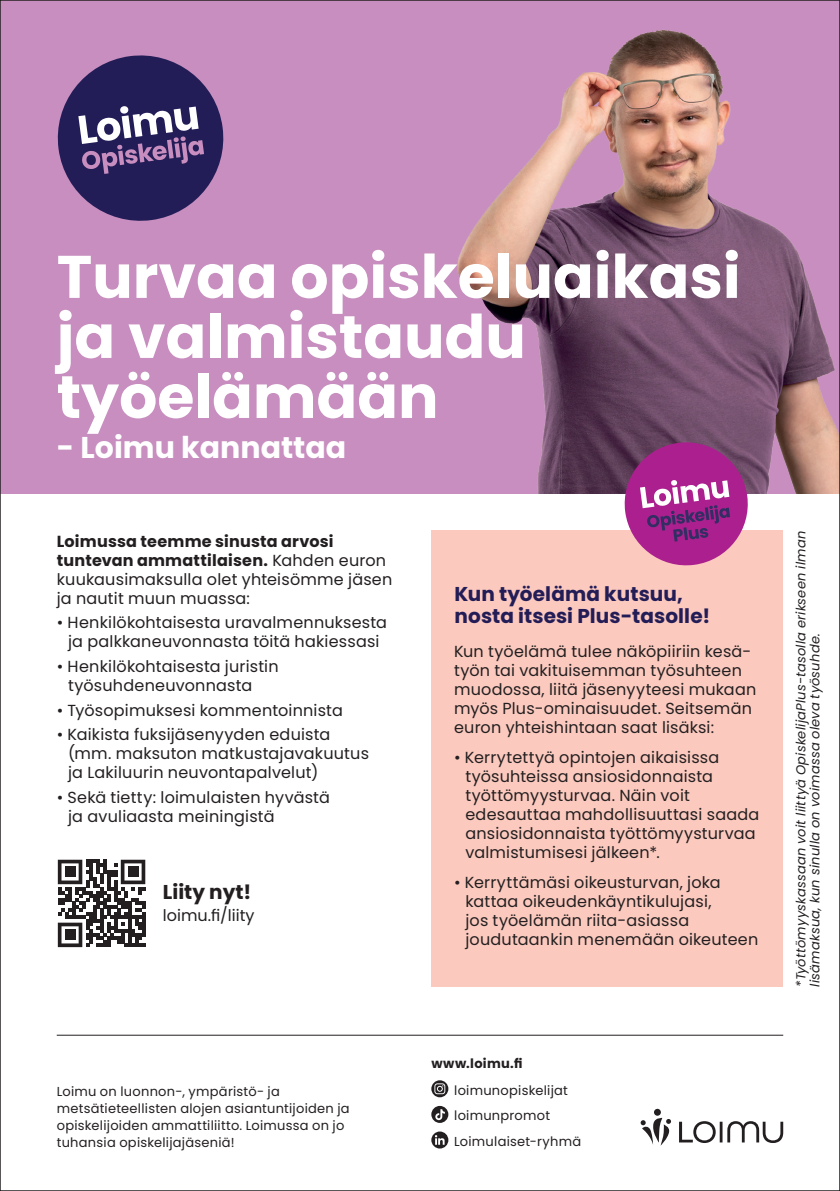
<style>
.page{position:relative;width:840px;height:1191px;background:#fff}
.page>*{position:absolute;margin:0;border:0;box-sizing:border-box;transform-origin:0 0}
.t1{font:700 60px/60px "Poppins";color:#fff}
.t2{font:700 30px "Poppins";color:#fff}
.t3{font:700 20px/22px "Poppins";letter-spacing:.005em;color:#231d57}
.t4{font:700 20px "Poppins";color:#231f20}
.t5{font:16px/19px "Poppins";letter-spacing:.015em;color:#231f20}
.t6{font:13px/17px "Poppins";letter-spacing:.02em;color:#231f20}
.t7{font:italic 13px/14px "Poppins";letter-spacing:.02em;color:#231f20}
.t8{font:700 13px "Poppins";letter-spacing:.02em;color:#231f20}
.s1{font-weight:700}
</style>
<div class="page">
<div style="left:0;top:0;width:839px;height:493px;background:#c78ebf"></div>
<hr style="left:57px;top:1034px;width:725px;height:1px;background:#231f20">
<svg style="left:57px;top:55px;width:167px;height:166px"></svg>
<svg style="left:679px;top:1121px;width:103px;height:22px"></svg>
<svg style="left:653px;top:1108px;width:7px;height:8px"></svg>
<svg style="left:640px;top:1117px;width:30px;height:28px"></svg>
<svg style="left:431px;top:1080px;width:17px;height:17px"></svg>
<svg style="left:434px;top:1083px;width:11px;height:11px"></svg>
<svg style="left:435px;top:1084px;width:9px;height:9px"></svg>
<svg style="left:436px;top:1085px;width:7px;height:6px"></svg>
<svg style="left:431px;top:1106px;width:17px;height:17px"></svg>
<svg style="left:435px;top:1109px;width:9px;height:11px"></svg>
<svg style="left:431px;top:1131px;width:17px;height:17px"></svg>
<svg style="left:434px;top:1135px;width:10px;height:9px"></svg>
<svg style="left:58px;top:859px;width:87px;height:88px"></svg>
<div style="left:65px;top:866px;width:10px;height:11px;background:#231f20"></div>
<div style="left:128px;top:866px;width:10px;height:11px;background:#231f20"></div>
<div style="left:65px;top:929px;width:10px;height:11px;background:#231f20"></div>
<img style="left:457px;top:30px;width:380px;height:463px">
<div style="left:431px;top:530px;width:351px;height:456px;background:#fbc9be"></div>
<svg style="left:620px;top:438px;width:131px;height:128px"></svg>
<h1 class="t1" style="left:57px;top:247px;width:685px">Turvaa opiskeluaikasi ja valmistaudu työelämään</h1>
<h2 class="t2" style="left:57px;top:430px;width:291px">- Loimu kannattaa</h2>
<p class="t5" style="left:57px;top:531px;width:337px"><span class="s1">Loimussa teemme sinusta arvosi tuntevan ammattilaisen.</span> Kahden euron kuukausimaksulla olet yhteisömme jäsen ja nautit muun muassa:</p>
<p class="t5" style="left:57px;top:613px;width:331px;text-align:center">• Henkilökohtaisesta uravalmennuksesta ja palkkaneuvonnasta töitä hakiessasi</p>
<p class="t5" style="left:68px;top:657px;width:212px;text-indent:-11px">• Henkilökohtaisesta juristin työsuhdeneuvonnasta</p>
<p class="t5" style="left:57px;top:700px;width:287px">• Työsopimuksesi kommentoinnista</p>
<p class="t5" style="left:68px;top:725px;width:302px;text-indent:-11px">• Kaikista fuksijäsenyyden eduista (mm. maksuton matkustajavakuutus ja Lakiluurin neuvontapalvelut)</p>
<p class="t5" style="left:68px;top:788px;width:263px;text-indent:-11px">• Sekä tietty: loimulaisten hyvästä ja avuliaasta meiningistä</p>
<p class="t4" style="left:163px;top:880px;width:90px">Liity nyt!</p>
<p class="t5" style="left:163px;top:906px;width:93px">loimu.fi/liity</p>
<p class="t3" style="left:454px;top:583px;width:257px">Kun työelämä kutsuu, nosta itsesi Plus-tasolle!</p>
<p class="t5" style="left:454px;top:641px;width:303px">Kun työelämä tulee näköpiiriin kesä&shy;työn tai vakituisemman työsuhteen muodossa, liitä jäsenyyteesi mukaan myös Plus-ominaisuudet. Seitsemän euron yhteishintaan saat lisäksi:</p>
<p class="t5" style="left:465px;top:748px;width:295px;text-indent:-11px">• Kerrytettyä opintojen aikaisissa työsuhteissa ansiosidonnaista työttömyysturvaa. Näin voit edesauttaa mahdollisuuttasi saada ansiosidonnaista työttömyysturvaa valmistumisesi jälkeen*.</p>
<p class="t5" style="left:465px;top:873px;width:294px;text-indent:-11px">• Kerryttämäsi oikeusturvan, joka kattaa oikeudenkäyntikulujasi,<br>jos työelämän riita-asiassa joudutaankin menemään oikeuteen</p>
<p class="t6" style="left:57px;top:1082px;width:294px">Loimu on luonnon-, ympäristö- ja metsätieteellisten alojen asiantuntijoiden ja opiskelijoiden ammattiliitto. Loimussa on jo tuhansia opiskelijajäseniä!</p>
<p class="t8" style="left:431px;top:1055px;width:93px">www.loimu.fi</p>
<p class="t6" style="left:454px;top:1077px;width:128px;line-height:25.6px">loimunopiskelijat loimunpromot<br>Loimulaiset-ryhmä</p>
<p class="t7" style="left:793px;top:986px;width:457px;rotate:-90deg">*Työttömyyskassaan voit liittyä OpiskelijaPlus-tasolla erikseen ilman lisämaksua, kun sinulla on voimassa oleva työsuhde.</p>
</div>
